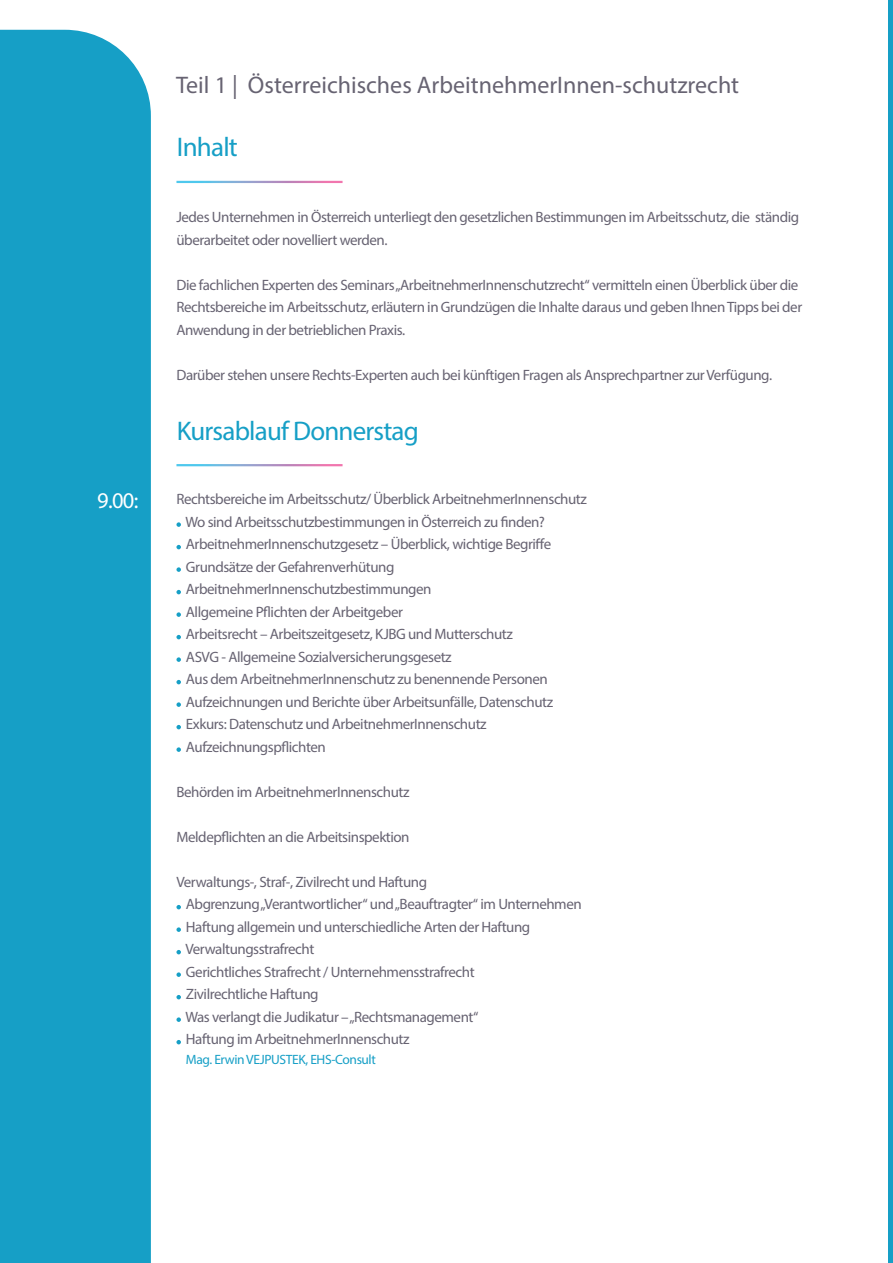
<style>
.page{position:relative;width:893px;height:1263px;background:#fff}
.page>*{position:absolute;margin:0;border:0;box-sizing:border-box;transform-origin:0 0}
.t1{font:27px "Myriad Pro";letter-spacing:-.03em;color:#169fc6}
.t2{font:24px "Myriad Pro";color:#676372}
.t3{font:22.5px "Myriad Pro";color:#fff}
.t4{font:15px/22.5px "Myriad Pro";letter-spacing:-.03em;color:#676372}
.t5{font:13.5px "Myriad Pro";letter-spacing:-.03em;color:#169fc6}
</style>
<div class="page">
<div style="left:0;top:30px;width:151px;height:1233px;background:#169fc6"></div>
<hr style="left:889px;top:0;width:4px;height:1263px;background:#169fc6">
<svg style="left:176px;top:522px;width:5px;height:5px"></svg>
<svg style="left:176px;top:545px;width:5px;height:4px"></svg>
<svg style="left:176px;top:567px;width:5px;height:5px"></svg>
<svg style="left:176px;top:590px;width:5px;height:4px"></svg>
<svg style="left:176px;top:612px;width:5px;height:5px"></svg>
<svg style="left:176px;top:635px;width:5px;height:4px"></svg>
<svg style="left:176px;top:657px;width:5px;height:5px"></svg>
<svg style="left:176px;top:680px;width:5px;height:4px"></svg>
<svg style="left:176px;top:702px;width:5px;height:5px"></svg>
<svg style="left:176px;top:725px;width:5px;height:4px"></svg>
<svg style="left:176px;top:747px;width:5px;height:5px"></svg>
<svg style="left:176px;top:905px;width:5px;height:4px"></svg>
<svg style="left:176px;top:927px;width:5px;height:5px"></svg>
<svg style="left:176px;top:950px;width:5px;height:4px"></svg>
<svg style="left:176px;top:972px;width:5px;height:5px"></svg>
<svg style="left:176px;top:995px;width:5px;height:4px"></svg>
<svg style="left:176px;top:1017px;width:5px;height:5px"></svg>
<svg style="left:176px;top:1040px;width:5px;height:4px"></svg>
<p class="t2" style="left:176px;top:71px;width:565px">Teil 1 | Österreichisches ArbeitnehmerInnen-schutzrecht</p>
<p class="t1" style="left:177px;top:130px;width:62px">Inhalt</p>
<p class="t4" style="left:176px;top:206px;width:624px">Jedes Unternehmen in Österreich unterliegt den gesetzlichen Bestimmungen im Arbeitsschutz, die ständig überarbeitet oder novelliert werden.</p>
<p class="t4" style="left:176px;top:273px;width:627px">Die fachlichen Experten des Seminars „ArbeitnehmerInnenschutzrecht“ vermitteln einen Überblick über die<br>Rechtsbereiche im Arbeitsschutz, erläutern in Grundzügen die Inhalte daraus und geben Ihnen Tipps bei der<br>Anwendung in der betrieblichen Praxis.</p>
<p class="t4" style="left:176px;top:363px;width:597px">Darüber stehen unsere Rechts-Experten auch bei künftigen Fragen als Ansprechpartner zur Verfügung.</p>
<p class="t1" style="left:177px;top:414px;width:243px">Kursablauf Donnerstag</p>
<p class="t3" style="left:97px;top:486px;width:43px">9.00:</p>
<p class="t4" style="left:176px;top:488px;width:412px">Rechtsbereiche im Arbeitsschutz/ Überblick ArbeitnehmerInnenschutz</p>
<p class="t4" style="left:185px;top:510px;width:361px">Wo sind Arbeitsschutzbestimmungen in Österreich zu finden?</p>
<p class="t4" style="left:186px;top:533px;width:367px">ArbeitnehmerInnenschutzgesetz – Überblick, wichtige Begriffe</p>
<p class="t4" style="left:186px;top:555px;width:210px">Grundsätze der Gefahrenverhütung</p>
<p class="t4" style="left:186px;top:578px;width:247px">ArbeitnehmerInnenschutzbestimmungen</p>
<p class="t4" style="left:186px;top:600px;width:219px">Allgemeine Pflichten der Arbeitgeber</p>
<p class="t4" style="left:186px;top:623px;width:328px">Arbeitsrecht – Arbeitszeitgesetz, KJBG und Mutterschutz</p>
<p class="t4" style="left:186px;top:645px;width:267px">ASVG - Allgemeine Sozialversicherungsgesetz</p>
<p class="t4" style="left:186px;top:668px;width:363px">Aus dem ArbeitnehmerInnenschutz zu benennende Personen</p>
<p class="t4" style="left:186px;top:690px;width:369px">Aufzeichnungen und Berichte über Arbeitsunfälle, Datenschutz</p>
<p class="t4" style="left:186px;top:713px;width:302px">Exkurs: Datenschutz und ArbeitnehmerInnenschutz</p>
<p class="t4" style="left:186px;top:735px;width:141px">Aufzeichnungspflichten</p>
<p class="t4" style="left:176px;top:780px;width:234px">Behörden im ArbeitnehmerInnenschutz</p>
<p class="t4" style="left:176px;top:825px;width:235px">Meldepflichten an die Arbeitsinspektion</p>
<p class="t4" style="left:176px;top:870px;width:252px">Verwaltungs-, Straf-, Zivilrecht und Haftung</p>
<p class="t4" style="left:186px;top:893px;width:397px">Abgrenzung „Verantwortlicher“ und „Beauftragter“ im Unternehmen</p>
<p class="t4" style="left:186px;top:915px;width:346px">Haftung allgemein und unterschiedliche Arten der Haftung</p>
<p class="t4" style="left:185px;top:938px;width:130px">Verwaltungsstrafrecht</p>
<p class="t4" style="left:186px;top:960px;width:290px">Gerichtliches Strafrecht / Unternehmensstrafrecht</p>
<p class="t4" style="left:186px;top:983px;width:134px">Zivilrechtliche Haftung</p>
<p class="t4" style="left:185px;top:1005px;width:294px">Was verlangt die Judikatur – „Rechtsmanagement“</p>
<p class="t4" style="left:186px;top:1028px;width:225px">Haftung im ArbeitnehmerInnenschutz</p>
<p class="t5" style="left:186px;top:1051px;width:191px">Mag. Erwin VEJPUSTEK, EHS-Consult</p>
</div>
